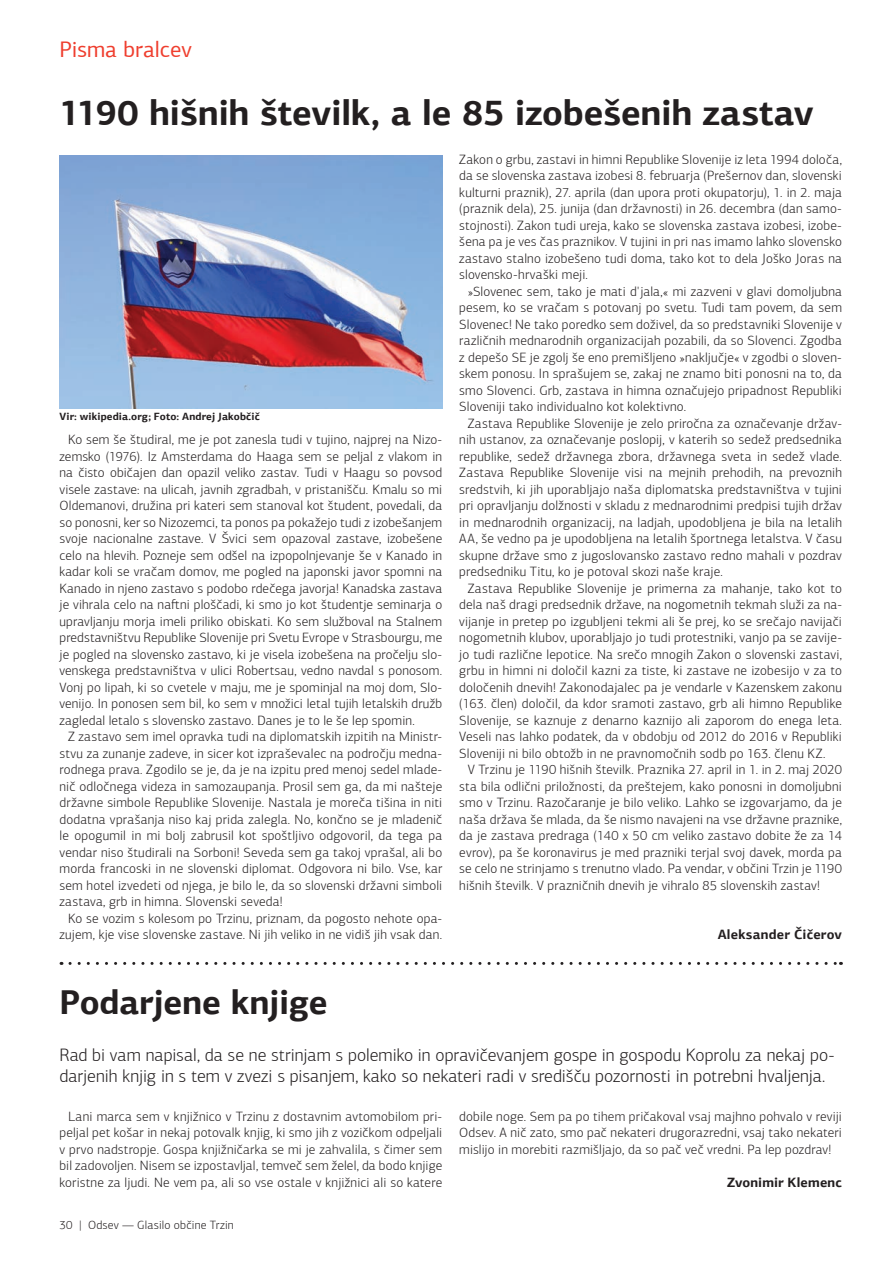
<style>
.page{position:relative;width:893px;height:1263px;background:#fff}
.page>*{position:absolute;margin:0;border:0;box-sizing:border-box;transform-origin:0 0}
.t1{font:700 36px "PF Agora Sans Pro";letter-spacing:-.005em;color:#231f20}
.t2{font:700 34.5px "PF Agora Sans Pro";letter-spacing:-.005em;color:#231f20}
.t3{font:22.5px "PF Agora Sans Pro";letter-spacing:-.005em;color:#ef3e2e}
.t4{font:300 18px/21px "PF Agora Sans Pro";color:#231f20}
.t5{font:300 13.5px/16.5px "PF Agora Sans Pro";letter-spacing:.01em;color:#231f20;text-align:justify}
.t6{font:700 13.5px "PF Agora Sans Pro";letter-spacing:.015em;color:#231f20}
.t7{font:300 12px "PF Agora Sans Pro";letter-spacing:.015em;color:#231f20}
.t8{font:700 10.5px "PF Agora Sans Pro";letter-spacing:.01em;color:#231f20}
</style>
<div class="page">
<svg style="left:70px;top:962px;width:771px;height:3px"></svg>
<img style="left:60px;top:156px;width:382px;height:253px">
<h3 class="t3" style="left:60px;top:35px;width:134px">Pisma bralcev</h3>
<h1 class="t1" style="left:60px;top:90px;width:756px">1190 hišnih številk, a le 85 izobešenih zastav</h1>
<p class="t8" style="left:60px;top:410px;width:202px">Vir: wikipedia.org; Foto: Andrej Jakobčič</p>
<p class="t5" style="left:60px;top:432px;width:384px;text-indent:8px">Ko sem še študiral, me je pot zanesla tudi v tujino, najprej na Nizo&shy;zemsko (1976). Iz Amsterdama do Haaga sem se peljal z vlakom in na čisto običajen dan opazil veliko zastav. Tudi v Haagu so povsod visele zastave: na ulicah, javnih zgradbah, v pristanišču. Kmalu so mi Oldemanovi, družina pri kateri sem stanoval kot študent, povedali, da so ponosni, ker so Nizozemci, ta ponos pa pokažejo tudi z izobešanjem svoje nacionalne zastave. V Švici sem opazoval zastave, izobešene celo na hlevih. Pozneje sem odšel na izpopolnjevanje še v Kanado in kadar koli se vračam domov, me pogled na japonski javor spomni na Kanado in njeno zastavo s podobo rdečega javorja! Kanadska zastava je vihrala celo na naftni ploščadi, ki smo jo kot študentje seminarja o upravljanju morja imeli priliko obiskati. Ko sem služboval na Stalnem predstavništvu Republike Slovenije pri Svetu Evrope v Strasbourgu, me je pogled na slovensko zastavo, ki je visela izobešena na pročelju slo&shy;venskega predstavništva v ulici Robertsau, vedno navdal s ponosom.<br>Vonj po lipah, ki so cvetele v maju, me je spominjal na moj dom, Slo&shy;venijo. In ponosen sem bil, ko sem v množici letal tujih letalskih družb zagledal letalo s slovensko zastavo. Danes je to le še lep spomin.</p>
<p class="t5" style="left:60px;top:729px;width:384px;text-indent:8px">Z zastavo sem imel opravka tudi na diplomatskih izpitih na Ministr&shy;stvu za zunanje zadeve, in sicer kot izpraševalec na področju medna&shy;rodnega prava. Zgodilo se je, da je na izpitu pred menoj sedel mlade&shy;nič odločnega videza in samozaupanja. Prosil sem ga, da mi našteje državne simbole Republike Slovenije. Nastala je moreča tišina in niti dodatna vprašanja niso kaj prida zalegla. No, končno se je mladenič le opogumil in mi bolj zabrusil kot spoštljivo odgovoril, da tega pa vendar niso študirali na Sorboni! Seveda sem ga takoj vprašal, ali bo morda francoski in ne slovenski diplomat. Odgovora ni bilo. Vse, kar sem hotel izvedeti od njega, je bilo le, da so slovenski državni simboli zastava, grb in himna. Slovenski seveda!</p>
<p class="t5" style="left:60px;top:910px;width:384px;text-align:right">Ko se vozim s kolesom po Trzinu, priznam, da pogosto nehote opa&shy;zujem, kje vise slovenske zastave. Ni jih veliko in ne vidiš jih vsak dan.</p>
<p class="t5" style="left:459px;top:151px;width:384px">Zakon o grbu, zastavi in himni Republike Slovenije iz leta 1994 določa, da se slovenska zastava izobesi 8. februarja (Prešernov dan, slovenski kulturni praznik), 27. aprila (dan upora proti okupatorju), 1. in 2. maja (praznik dela), 25. junija (dan državnosti) in 26. decembra (dan samo&shy;stojnosti). Zakon tudi ureja, kako se slovenska zastava izobesi, izobe&shy;šena pa je ves čas praznikov. V tujini in pri nas imamo lahko slovensko zastavo stalno izobešeno tudi doma, tako kot to dela Joško Joras na slovensko-hrvaški meji.</p>
<p class="t5" style="left:459px;top:283px;width:384px;text-indent:9px">»Slovenec sem, tako je mati d'jala,« mi zazveni v glavi domoljubna pesem, ko se vračam s potovanj po svetu. Tudi tam povem, da sem Slovenec! Ne tako poredko sem doživel, da so predstavniki Slovenije v različnih mednarodnih organizacijah pozabili, da so Slovenci. Zgodba z depešo SE je zgolj še eno premišljeno »naključje« v zgodbi o sloven&shy;skem ponosu. In sprašujem se, zakaj ne znamo biti ponosni na to, da smo Slovenci. Grb, zastava in himna označujejo pripadnost Republiki Sloveniji tako individualno kot kolektivno.</p>
<p class="t5" style="left:459px;top:415px;width:384px;text-indent:8px">Zastava Republike Slovenije je zelo priročna za označevanje držav&shy;nih ustanov, za označevanje poslopij, v katerih so sedež predsednika republike, sedež državnega zbora, državnega sveta in sedež vlade.<br>Zastava Republike Slovenije visi na mejnih prehodih, na prevoznih sredstvih, ki jih uporabljajo naša diplomatska predstavništva v tujini pri opravljanju dolžnosti v skladu z mednarodnimi predpisi tujih držav in mednarodnih organizacij, na ladjah, upodobljena je bila na letalih AA, še vedno pa je upodobljena na letalih športnega letalstva. V času skupne države smo z jugoslovansko zastavo redno mahali v pozdrav predsedniku Titu, ko je potoval skozi naše kraje.</p>
<p class="t5" style="left:459px;top:580px;width:384px;text-indent:9px">Zastava Republike Slovenije je primerna za mahanje, tako kot to dela naš dragi predsednik države, na nogometnih tekmah služi za na&shy;vijanje in pretep po izgubljeni tekmi ali še prej, ko se srečajo navijači nogometnih klubov, uporabljajo jo tudi protestniki, vanjo pa se zavije&shy;jo tudi različne lepotice. Na srečo mnogih Zakon o slovenski zastavi, grbu in himni ni določil kazni za tiste, ki zastave ne izobesijo v za to določenih dnevih! Zakonodajalec pa je vendarle v Kazenskem zakonu (163. člen) določil, da kdor sramoti zastavo, grb ali himno Republike Slovenije, se kaznuje z denarno kaznijo ali zaporom do enega leta.<br>Veseli nas lahko podatek, da v obdobju od 2012 do 2016 v Republiki Sloveniji ni bilo obtožb in ne pravnomočnih sodb po 163. členu KZ.</p>
<p class="t5" style="left:459px;top:761px;width:384px;text-indent:9px">V Trzinu je 1190 hišnih številk. Praznika 27. april in 1. in 2. maj 2020 sta bila odlični priložnosti, da preštejem, kako ponosni in domoljubni smo v Trzinu. Razočaranje je bilo veliko. Lahko se izgovarjamo, da je naša država še mlada, da še nismo navajeni na vse državne praznike, da je zastava predraga (140 x 50 cm veliko zastavo dobite že za 14 evrov), pa še koronavirus je med prazniki terjal svoj davek, morda pa se celo ne strinjamo s trenutno vlado. Pa vendar, v občini Trzin je 1190 hišnih številk. V prazničnih dnevih je vihralo 85 slovenskih zastav!</p>
<p class="t6" style="left:718px;top:926px;width:126px">Aleksander Čičerov</p>
<h2 class="t2" style="left:60px;top:981px;width:270px">Podarjene knjige</h2>
<h3 class="t4" style="left:60px;top:1044px;width:777px">Rad bi vam napisal, da se ne strinjam s polemiko in opravičevanjem gospe in gospodu Koprolu za nekaj po&shy;darjenih knjig in s tem v zvezi s pisanjem, kako so nekateri radi v središču pozornosti in potrebni hvaljenja.</h3>
<p class="t5" style="left:60px;top:1108px;width:384px;text-indent:8px">Lani marca sem v knjižnico v Trzinu z dostavnim avtomobilom pri&shy;peljal pet košar in nekaj potovalk knjig, ki smo jih z vozičkom odpeljali v prvo nadstropje. Gospa knjižničarka se mi je zahvalila, s čimer sem bil zadovoljen. Nisem se izpostavljal, temveč sem želel, da bodo knjige koristne za ljudi. Ne vem pa, ali so vse ostale v knjižnici ali so katere</p>
<p class="t5" style="left:459px;top:1108px;width:384px">dobile noge. Sem pa po tihem pričakoval vsaj majhno pohvalo v reviji Odsev. A nič zato, smo pač nekateri drugorazredni, vsaj tako nekateri mislijo in morebiti razmišljajo, da so pač več vredni. Pa lep pozdrav!</p>
<p class="t6" style="left:727px;top:1174px;width:116px">Zvonimir Klemenc</p>
<p class="t7" style="left:60px;top:1218px;width:176px">30 | Odsev — Glasilo občine Trzin</p>
</div>
